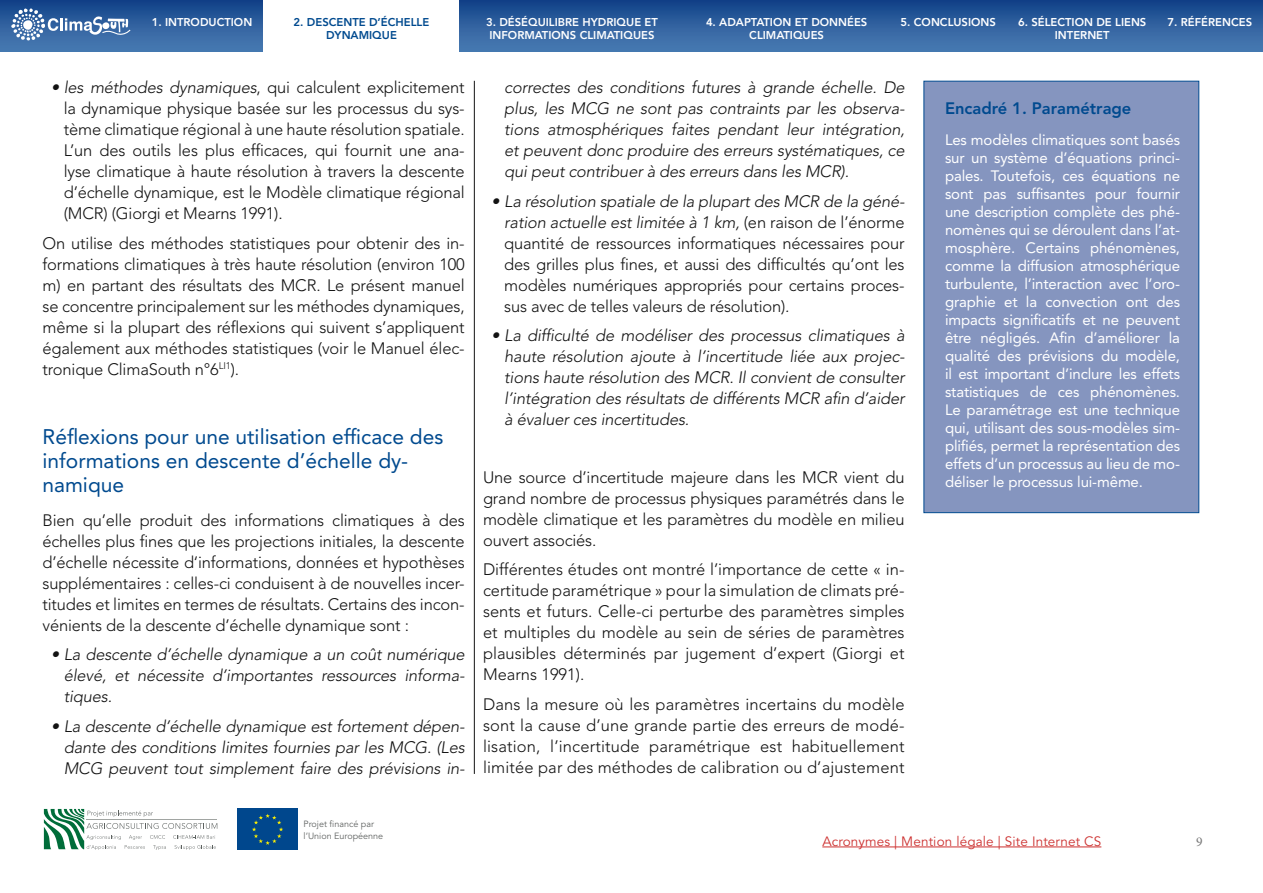
<style>
.page{position:relative;width:1263px;height:893px;background:#fff}
.page>*{position:absolute;margin:0;border:0;box-sizing:border-box;transform-origin:0 0}
.t1{font:21px/24px "Avenir LT Std";color:#004a8f}
.t2{font:300 16.5px/21px "Avenir LT Std";letter-spacing:-.01em;color:#121212;text-align:justify}
.t3{font:italic 300 16.5px/21px "Avenir LT Std";letter-spacing:-.01em;color:#121212;text-align:justify}
.t4{font:800 16.5px "Avenir LT Std";color:#004a8f}
.t5{font:15px/18px "Avenir LT Std";letter-spacing:-.01em;color:#fff;text-align:justify}
.t6{font:13.5px "Avenir LT Std";letter-spacing:.01em;color:#cd3231}
.t7{font:13.5px "Minion Pro";color:#777}
.t8{font:700 13.2px "Helvetica Neue";color:#888a8a}
.t9{font:800 11.25px/13.5px "Avenir LT Std";color:#fff;text-align:center}
.t10{font:800 11.25px/13.5px "Avenir LT Std";color:#004a8f;text-align:center}
.t11{font:9px/11.4px "Avenir LT Std";color:#606362}
.s1{font-style:italic}
</style>
<div class="page">
<svg style="left:44px;top:809px;width:173px;height:41px"></svg>
<div style="left:237px;top:809px;width:61px;height:41px;background:#00478d"></div>
<svg style="left:252px;top:814px;width:31px;height:31px"></svg>
<hr style="left:474px;top:81px;width:1px;height:693px;background:#121212">
<div style="left:923px;top:81px;width:276px;height:432px;background:#8595bf;border:1px solid #004a8f"></div>
<div style="left:0;top:0;width:140px;height:51px;background:linear-gradient(to bottom,#124289,#4c7db4)"></div>
<svg style="left:10px;top:8px;width:121px;height:33px;background:#5d83b3"></svg>
<div style="left:140px;top:0;width:124px;height:51px;background:linear-gradient(to bottom,#124289,#4c7db4)"></div>
<div style="left:459px;top:0;width:226px;height:51px;background:linear-gradient(to bottom,#124289,#4c7db4)"></div>
<div style="left:685px;top:0;width:204px;height:51px;background:linear-gradient(to bottom,#124289,#4c7db4)"></div>
<div style="left:889px;top:0;width:119px;height:51px;background:linear-gradient(to bottom,#124289,#4c7db4)"></div>
<div style="left:1008px;top:0;width:149px;height:51px;background:linear-gradient(to bottom,#124289,#4c7db4)"></div>
<div style="left:1157px;top:0;width:106px;height:51px;background:linear-gradient(to bottom,#124289,#4c7db4)"></div>
<hr style="left:822px;top:847px;width:279px;height:1px;background:#cd3231">
<p class="t9" style="left:152px;top:15px;width:102px">1. INTRODUCTION</p>
<p class="t10" style="left:294px;top:15px;width:137px">2. DESCENTE D’ÉCHELLE<br>DYNAMI QUE</p>
<p class="t9" style="left:486px;top:15px;width:173px">3. DÉSÉQUILIBRE HYDRIQUE ET<br>INFORMATIONS CLIMATIQUES</p>
<p class="t9" style="left:706px;top:15px;width:161px">4. ADAPTATION ET DONNÉES<br>CLIMATIQUES</p>
<p class="t9" style="left:900px;top:15px;width:23px">5. CONCLU</p>
<p class="t9" style="left:962px;top:15px;width:36px">SIONS</p>
<p class="t9" style="left:1018px;top:15px;width:128px">6. SÉLECTION DE LIENS<br>INTERNET</p>
<p class="t9" style="left:1167px;top:15px;width:85px">7. RÉFÉRENCES</p>
<p class="t2" style="left:64px;top:77px;width:402px;text-indent:-13px"><span class="s1">• les méthodes dynamiques</span>, qui calculent explicitement la dynamique physique basée sur les processus du sys&shy;tème climatique régional à une haute résolution spatiale.<br>L’un des outils les plus efficaces, qui fournit une ana&shy;lyse climatique à haute résolution à travers la descente d’échelle dynamique, est le Modèle climatique régional (MCR) (Giorgi et Mearns 1991).</p>
<p class="t2" style="left:43px;top:233px;width:424px">On utilise des méthodes statistiques pour obtenir des in&shy;formations climatiques à très haute résolution (environ 100 m) en partant des résultats des MCR. Le présent manuel se concentre principalement sur les méthodes dynamiques, même si la plupart des réflexions qui suivent s’appliquent également aux méthodes statistiques (voir le Manuel élec&shy;tronique ClimaSouth n°6<sup>LI1</sup>).</p>
<p class="t1" style="left:43px;top:425px;width:402px">Réflexions pour une utilisation efficace des informations en descente d’échelle dy&shy;namique</p>
<p class="t2" style="left:43px;top:509px;width:424px">Bien qu’elle produit des informations climatiques à des échelles plus fines que les projections initiales, la descente d’échelle nécessite d‘informations, données et hypothèses supplémentaires : celles-ci conduisent à de nouvelles incer&shy;titudes et limites en termes de résultats. Certains des incon&shy;vénients de la descente d’échelle dynamique sont :</p>
<p class="t3" style="left:64px;top:644px;width:402px;text-indent:-13px">• La descente d’échelle dynamique a un coût numérique élevé, et nécessite d’importantes ressources informa&shy;tiques.</p>
<p class="t3" style="left:64px;top:716px;width:402px;text-indent:-13px">• La descente d’échelle dynamique est fortement dépen&shy;dante des conditions limites fournies par les MCG. (Les MCG peuvent tout simplement faire des prévisions in-</p>
<p class="t11" style="left:304px;top:819px;width:81px">Projet financé par l’Union Européenne</p>
<p class="t8" style="left:306px;top:819px;width:125px">A project funded by</p>
<p class="t3" style="left:504px;top:77px;width:402px">correctes des conditions futures à grande échelle. De plus, les MCG ne sont pas contraints par les observa&shy;tions atmosphériques faites pendant leur intégration, et peuvent donc produire des erreurs systématiques, ce qui peut contribuer à des erreurs dans les MCR).</p>
<p class="t2" style="left:504px;top:191px;width:402px;text-indent:-13px"><span class="s1">• La résolution spatiale de la plupart des MCR de la géné&shy;ration actuelle est limitée à 1 km,</span> (en raison de l’énorme quantité de ressources informatiques nécessaires pour des grilles plus fines, et aussi des difficultés qu’ont les modèles numériques appropriés pour certains proces&shy;sus avec de telles valeurs de résolution)<span class="s1">.</span></p>
<p class="t3" style="left:504px;top:325px;width:402px;text-indent:-13px">• La difficulté de modéliser des processus climatiques à haute résolution ajoute à l’incertitude liée aux projec&shy;tions haute résolution des MCR. Il convient de consulter l’intégration des résultats de différents MCR afin d’aider à évaluer ces incertitudes.</p>
<p class="t2" style="left:483px;top:467px;width:423px">Une source d’incertitude majeure dans les MCR vient du grand nombre de processus physiques paramétrés dans le modèle climatique et les paramètres du modèle en milieu ouvert associés.</p>
<p class="t2" style="left:483px;top:559px;width:423px">Différentes études ont montré l’importance de cette « in&shy;certitude paramétrique » pour la simulation de climats pré&shy;sents et futurs. Celle-ci perturbe des paramètres simples et multiples du modèle au sein de séries de paramètres plausibles déterminés par jugement d’expert (Giorgi et Mearns 1991).</p>
<p class="t2" style="left:483px;top:694px;width:423px">Dans la mesure où les paramètres incertains du modèle sont la cause d’une grande partie des erreurs de modé&shy;lisation, l’incertitude paramétrique est habituellement limitée par des méthodes de calibration ou d’ajustement</p>
<p class="t4" style="left:945px;top:98px;width:188px">ENCADRÉ 1. PARAMÉTRAGE</p>
<p class="t5" style="left:945px;top:130px;width:237px">Les modèles climatiques sont basés sur un système d’équations princi&shy;pales. Toutefois, ces équations ne sont pas suffisantes pour fournir une description complète des phé&shy;nomènes qui se déroulent dans l’at&shy;mosphère. Certains phénomènes, comme la diffusion atmosphérique turbulente, l’interaction avec l’oro&shy;graphie et la convection ont des impacts significatifs et ne peuvent être négligés. Afin d’améliorer la qualité des prévisions du modèle, il est important d’inclure les effets statistiques de ces phénomènes.<br>Le paramétrage est une technique qui, utilisant des sous-modèles sim&shy;plifiés, permet la représentation des effets d’un processus au lieu de mo&shy;déliser le processus lui-même.</p>
<p class="t6" style="left:822px;top:833px;width:281px">Acronymes | Mention légale | Site Internet CS</p>
<p class="t7" style="left:1196px;top:832px;width:8px">9</p>
</div>
